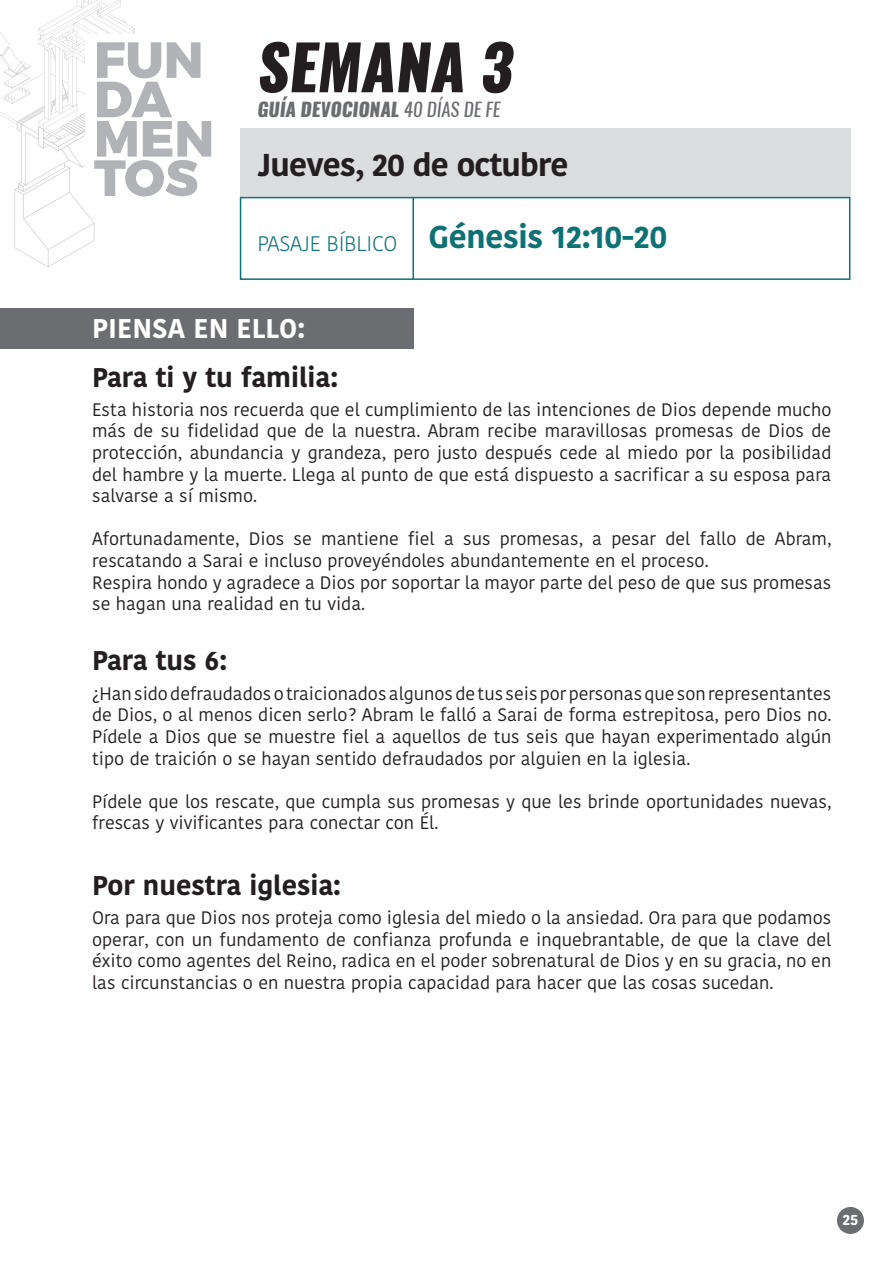
<style>
.page{position:relative;width:893px;height:1263px;background:#fff}
.page>*{position:absolute;margin:0;border:0;box-sizing:border-box;transform-origin:0 0}
.t1{font:italic 800 61.5px "Oswald";color:#231f20}
.t2{font:700 31.5px "Kohinoor Telugu";letter-spacing:-.01em;color:#0e7274}
.t3{font:700 31.5px "Kohinoor Telugu";letter-spacing:-.025em;color:#231f20}
.t4{font:700 27px "Kohinoor Telugu";color:#231f20}
.t5{font:700 27px "Kohinoor Telugu";color:#fff}
.t6{font:italic 800 18.9px "Oswald";color:#6c6d70}
.t7{font:18px/21.6px "Kohinoor Telugu";color:#231f20;text-align:justify}
.t8{font:700 15px "Kohinoor Telugu";color:#fff}
.s1{font-weight:400}
.s2{font-weight:300;font-size:21px}
</style>
<div class="page">
<div style="left:240px;top:129px;width:610px;height:68px;background:#dcdddf"></div>
<svg style="left:239px;top:196px;width:612px;height:84px"></svg>
<hr style="left:412px;top:197px;width:2px;height:83px;background:#0e7274">
<div style="left:837px;top:1207px;width:27px;height:27px;background:#6c6d70;border-radius:50%"></div>
<div style="left:0;top:308px;width:414px;height:40px;background:#6c6d70"></div>
<svg style="left:0;top:0;width:211px;height:267px"></svg>
<h1 class="t1" style="left:257px;top:24px;width:258px">SEMANA 3</h1>
<p class="t6" style="left:257px;top:96px;width:245px">GUÍA DEVOCIONAL <span class="s1">40 DÍAS DE FE</span></p>
<h2 class="t3" style="left:257px;top:147px;width:313px">Jueves, 20 de octubre</h2>
<h2 class="t2" style="left:257px;top:219px;width:411px"><span class="s2">PASAJE BÍBLICO</span> Génesis 12:10-20</h2>
<h3 class="t5" style="left:92px;top:312px;width:214px">PIENSA EN ELLO:</h3>
<h3 class="t4" style="left:92px;top:361px;width:247px">Para ti y tu familia:</h3>
<p class="t7" style="left:92px;top:399px;width:741px">Esta historia nos recuerda que el cumplimiento de las intenciones de Dios depende mucho más de su fidelidad que de la nuestra. Abram recibe maravillosas promesas de Dios de protección, abundancia y grandeza, pero justo después cede al miedo por la posibilidad del hambre y la muerte. Llega al punto de que está dispuesto a sacrificar a su esposa para salvarse a sí mismo.</p>
<p class="t7" style="left:92px;top:528px;width:741px;text-align:left">Afortunadamente, Dios se mantiene fiel a sus promesas, a pesar del fallo de Abram, rescatando a Sarai e incluso proveyéndoles abundantemente en el proceso.<br>Respira hondo y agradece a Dios por soportar la mayor parte del peso de que sus promesas se hagan una realidad en tu vida.</p>
<h3 class="t4" style="left:92px;top:645px;width:137px">Para tus 6:</h3>
<p class="t7" style="left:92px;top:683px;width:741px">¿Han sido defraudados o traicionados algunos de tus seis por personas que son representantes de Dios, o al menos dicen serlo? Abram le falló a Sarai de forma estrepitosa, pero Dios no.<br>Pídele a Dios que se muestre fiel a aquellos de tus seis que hayan experimentado algún tipo de traición o se hayan sentido defraudados por alguien en la iglesia.</p>
<p class="t7" style="left:92px;top:791px;width:741px">Pídele que los rescate, que cumpla sus promesas y que les brinde oportunidades nuevas, frescas y vivificantes para conectar con Él.</p>
<h3 class="t4" style="left:92px;top:870px;width:250px">Por nuestra iglesia:</h3>
<p class="t7" style="left:92px;top:907px;width:741px">Ora para que Dios nos proteja como iglesia del miedo o la ansiedad. Ora para que podamos operar, con un fundamento de confianza profunda e inquebrantable, de que la clave del éxito como agentes del Reino, radica en el poder sobrenatural de Dios y en su gracia, no en las circunstancias o en nuestra propia capacidad para hacer que las cosas sucedan.</p>
<p class="t8" style="left:842px;top:1211px;width:17px">25</p>
</div>
